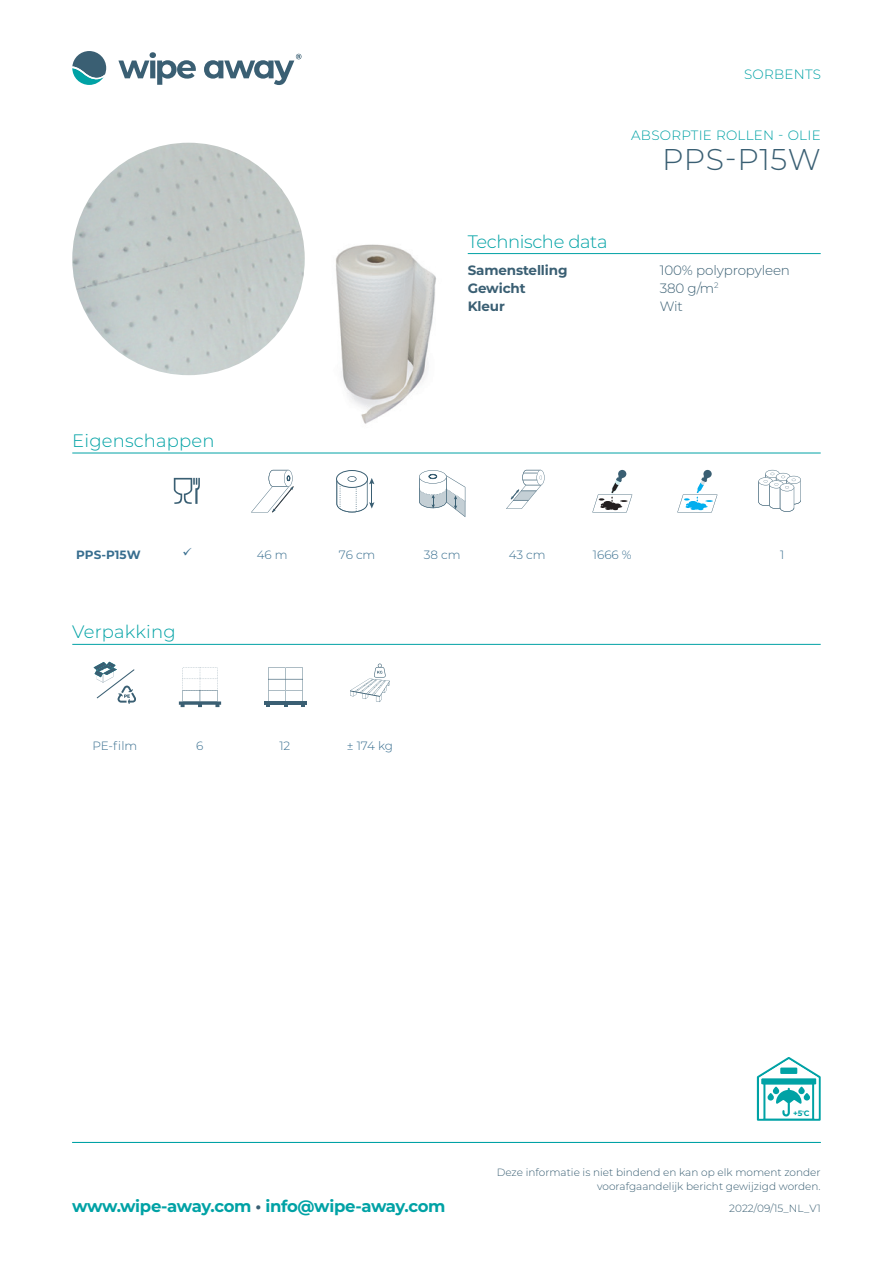
<style>
.page{position:relative;width:893px;height:1263px;background:#fff}
.page>*{position:absolute;margin:0;border:0;box-sizing:border-box;transform-origin:0 0}
.Arikelnaam_-_Title{font:300 30px "Montserrat";letter-spacing:.02em;color:#3a5f73}
.t1{font:300 18px "Montserrat";letter-spacing:.01em;color:#00a2a5}
.t2{font:300 18px "Montserrat";letter-spacing:-.02em;color:#00a2a5}
.t3{font:700 16.5px "Montserrat";letter-spacing:-.025em;color:#00a2a5}
.Artikelnaam_-_Subtit{font:300 13.5px "Montserrat";letter-spacing:.02em;color:#00a2a5}
.Body{font:300 13.5px "Montserrat";letter-spacing:-.01em;color:#3a5f73}
.Body-2{font:700 13.5px "Montserrat";letter-spacing:-.01em;color:#3a5f73}
.Tabel_-_Tekst{font:300 12px "Montserrat";color:#386e8f}
.Tabel_-_Tekst-2{font:700 12px "Montserrat";color:#386e8f}
.Body_klein{font:300 10.5px/13.5px "Montserrat";color:#3a5f73;text-align:right}
.t4{font:700 7.8px "Montserrat";color:#00a2a5}
.s1{color:#3a5f73}
</style>
<div class="page">
<svg style="left:757px;top:1057px;width:64px;height:64px"></svg>
<hr style="left:72px;top:1142px;width:749px;height:1px;background:#00a2a5">
<svg style="left:118px;top:52px;width:78px;height:33px"></svg>
<svg style="left:204px;top:54px;width:97px;height:31px"></svg>
<svg style="left:72px;top:51px;width:34px;height:34px"></svg>
<svg style="left:94px;top:662px;width:42px;height:42px"></svg>
<svg style="left:179px;top:667px;width:42px;height:40px"></svg>
<hr style="left:264px;top:702px;width:43px;height:3px;background:#3a5f73">
<svg style="left:266px;top:667px;width:39px;height:40px"></svg>
<svg style="left:350px;top:664px;width:40px;height:38px"></svg>
<svg style="left:174px;top:478px;width:26px;height:26px"></svg>
<svg style="left:251px;top:470px;width:42px;height:42px"></svg>
<svg style="left:336px;top:470px;width:32px;height:18px"></svg>
<svg style="left:336px;top:476px;width:38px;height:36px"></svg>
<svg style="left:419px;top:470px;width:47px;height:47px"></svg>
<div style="left:429px;top:474px;width:8px;height:5px;border:1px solid #3a5f73;border-radius:50%"></div>
<svg style="left:506px;top:470px;width:38px;height:39px"></svg>
<svg style="left:592px;top:470px;width:40px;height:42px"></svg>
<svg style="left:677px;top:470px;width:40px;height:42px"></svg>
<svg style="left:758px;top:470px;width:43px;height:42px"></svg>
<img style="left:293px;top:244px;width:214px;height:180px">
<img style="left:72px;top:143px;width:233px;height:232px;border-radius:116px">
<hr style="left:468px;top:253px;width:353px;height:1px;background:#00a2a5">
<hr style="left:72px;top:453px;width:749px;height:1px;background:#00a2a5">
<hr style="left:72px;top:644px;width:749px;height:1px;background:#00a2a5">
<p class="Artikelnaam_-_Subtit" style="left:744px;top:65px;width:78px">SORBENTS</p>
<p class="Artikelnaam_-_Subtit" style="left:631px;top:126px;width:191px">ABSORPTIE ROLLEN - OLIE</p>
<h2 class="t2" style="left:468px;top:229px;width:141px">Technische data</h2>
<p class="Arikelnaam_-_Title" style="left:662px;top:139px;width:160px">PPS-P15W</p>
<h2 class="t1" style="left:72px;top:428px;width:144px">Eigenschappen</h2>
<p class="Body-2" style="left:468px;top:260px;width:101px">Samenstelling</p>
<p class="Body" style="left:660px;top:261px;width:132px">100% polypropyleen</p>
<p class="Body-2" style="left:468px;top:278px;width:59px">Gewicht</p>
<p class="Body" style="left:660px;top:279px;width:60px">380 g/m<sup>2</sup></p>
<p class="Body-2" style="left:468px;top:296px;width:39px">Kleur</p>
<p class="Body" style="left:660px;top:297px;width:25px">Wit</p>
<p class="Tabel_-_Tekst-2" style="left:76px;top:546px;width:66px">PPS-P15W</p>
<p class="Tabel_-_Tekst" style="left:257px;top:546px;width:32px">46 m</p>
<p class="Tabel_-_Tekst" style="left:339px;top:546px;width:38px">76 cm</p>
<p class="Tabel_-_Tekst" style="left:424px;top:546px;width:38px">38 cm</p>
<p class="Tabel_-_Tekst" style="left:509px;top:546px;width:38px">43 cm</p>
<p class="Tabel_-_Tekst" style="left:593px;top:546px;width:40px">1666 %</p>
<p class="Tabel_-_Tekst" style="left:780px;top:546px;width:6px">1</p>
<h2 class="t1" style="left:72px;top:620px;width:105px">Verpakking</h2>
<p class="Tabel_-_Tekst" style="left:92px;top:737px;width:46px">PE-film</p>
<p class="Tabel_-_Tekst" style="left:196px;top:737px;width:9px">6</p>
<p class="Tabel_-_Tekst" style="left:279px;top:737px;width:12px">12</p>
<p class="Tabel_-_Tekst" style="left:347px;top:737px;width:48px">± 174 kg</p>
<h3 class="t3" style="left:72px;top:1194px;width:375px">www.wipe-away.com <span class="s1">•</span> info@wipe-away.com</h3>
<p class="t4" style="left:793px;top:1108px;width:18px">+5<sup>°</sup>C</p>
<p class="Body_klein" style="left:497px;top:1165px;width:325px">Deze informatie is niet bindend en kan op elk moment zonder voorafgaandelijk bericht gewijzigd worden.</p>
<p class="Body_klein" style="left:729px;top:1201px;width:93px">2022/09/15_NL_V1</p>
</div>
